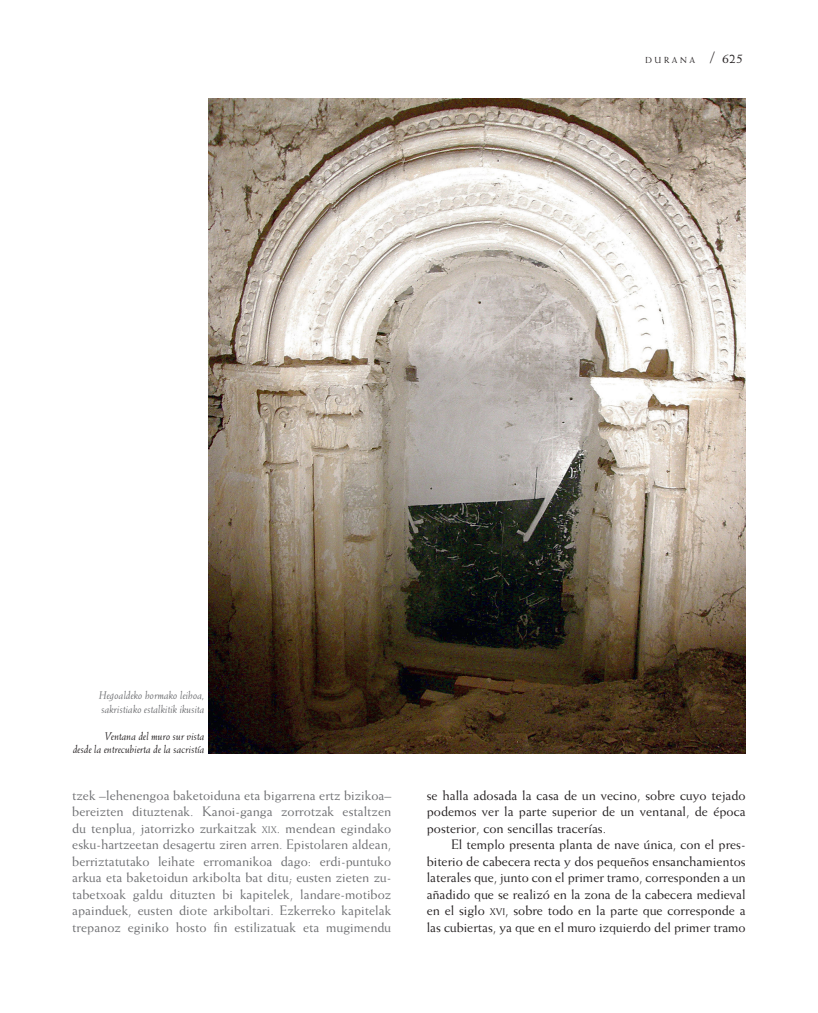
<style>
.page{position:relative;width:818px;height:1013px;background:#fff}
.page>*{position:absolute;margin:0;border:0;box-sizing:border-box;transform-origin:0 0}
.t1{font:13.75px/16.5px "Weiss Std";color:#6c6d70;text-align:justify}
.t2{font:13.75px/16.5px "Weiss Std";color:#231f20;text-align:justify}
.t3{font:italic 11.25px/13.5px "Weiss Std";color:#231f20;text-align:right}
.t4{font:italic 11.25px/13.5px "Weiss Std";color:#6c6d70}
.t5{font:8.75px "Weiss Std";color:#231f20}
.s1{font-size:16.25px}
.s2{font-size:9.62px}
.s3{font-style:inherit}
</style>
<div class="page">
<img style="left:208px;top:99px;width:537px;height:654px">
<p class="t5" style="left:645px;top:55px;width:9px">durana</p>
<p class="t2" style="left:710px;top:50px;width:34px"><span class="s1">/</span> 625</p>
<p class="t4" style="left:99px;top:688px;width:107px">Hegoaldeko hormako leihoa, sakristiako estalkitik ikusita</p>
<p class="t3" style="left:73px;top:729px;width:133px">Ventana del muro sur vista<br>desde la entrecubierta de la sacristía</p>
<p class="t1" style="left:72px;top:786px;width:320px">tzek –lehenengoa baketoiduna eta bigarrena ertz bizikoa– bereizten dituztenak. Kanoi-ganga zorrotzak estaltzen du tenplua, jatorrizko zurkaitzak <span class="s2">XIX</span>. mendean egindako esku-hartzeetan desagertu ziren arren. Epistolaren aldean, berriztatutako leihate erromanikoa dago: erdi-puntuko arkua eta baketoidun arkibolta bat ditu; eusten zieten zu&shy;tabetxoak galdu dituzten bi kapitelek, landare-motiboz apainduek, eusten diote arkiboltari. Ezkerreko kapitelak trepanoz eginiko hosto fin estilizatuak eta mugimendu</p>
<p class="t2" style="left:427px;top:786px;width:320px">se halla adosada la casa de un vecino, sobre cuyo tejado podemos ver la parte superior de un ventanal, de época posterior, con sencillas tracerías.</p>
<p class="t2" style="left:427px;top:836px;width:320px;text-indent:25px">El templo presenta planta de nave única, con el pres&shy;biterio de cabecera recta y dos pequeños ensanchamientos laterales que, junto con el primer tramo, corresponden a un añadido que se realizó en la zona de la cabecera medieval en el siglo <span class="s2">XVI</span><span class="s3">,</span> sobre todo en la parte que corresponde a las cubiertas, ya que en el muro izquierdo del primer tramo</p>
</div>
